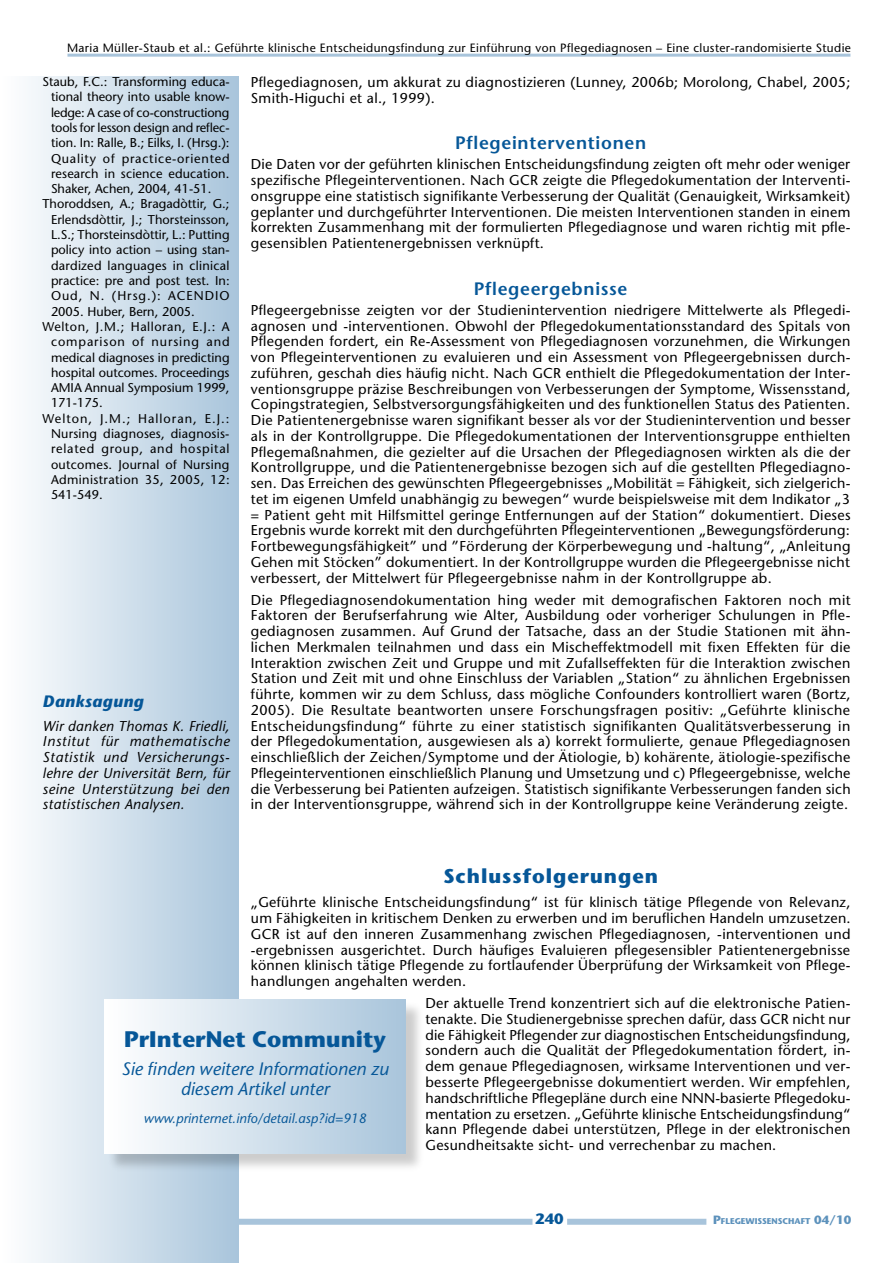
<style>
.page{position:relative;width:893px;height:1263px;background:#fff}
.page>*{position:absolute;margin:0;border:0;box-sizing:border-box;transform-origin:0 0}
.t1{font:700 22.5px "Stone Sans";letter-spacing:.005em;color:#065798}
.t2{font:700 19.95px "Stone Sans";letter-spacing:.05em;color:#065798}
.t3{font:italic 18px/20.2px "Stone Sans";letter-spacing:.005em;color:#065798;text-align:center}
.t4{font:600 18px "Stone Sans";letter-spacing:.04em;color:#065798}
.t5{font:italic 700 16.5px "Stone Sans";letter-spacing:.025em;color:#065798}
.t6{font:700 15px "Stone Sans";color:#065798}
.t7{font:14.25px/15.8px "Stone Sans";letter-spacing:.025em;color:#000;text-align:justify}
.t8{font:italic 14.25px/15.8px "Stone Sans";letter-spacing:.025em;color:#000;text-align:justify}
.t9{font:italic 13.5px "Stone Sans";letter-spacing:.005em;color:#065798}
.t10{font:12.75px "Stone Sans";color:#000}
.t11{font:12.75px "Stone Sans";letter-spacing:.02em;color:#000}
.t12{font:12.75px "Stone Sans";letter-spacing:.06em;color:#000}
.t13{font:12.75px "Stone Sans";letter-spacing:.04em;color:#000}
.t14{font:12.75px "Stone Sans";letter-spacing:.08em;color:#000}
.t15{font:12.75px "Stone Sans";letter-spacing:.025em;color:#000}
.t16{font:12.75px "Stone Sans";letter-spacing:.03em;color:#000}
.t17{font:12.75px "Stone Sans";letter-spacing:.07em;color:#000}
.t18{font:12.75px "Stone Sans";letter-spacing:.075em;color:#000}
.t19{font:12px "Stone Sans";letter-spacing:.03em;color:#000}
.t20{font:700 8.4px "Stone Sans";color:#5d92bc}
.s1{font-size:12px}
</style>
<div class="page">
<div style="left:225px;top:1219px;width:307px;height:6px;background:#a8c4db"></div>
<div style="left:567px;top:1219px;width:139px;height:6px;background:#a8c4db"></div>
<div style="left:0;top:76px;width:238px;height:1187px;background:linear-gradient(to right,#fff,#a9c5db)"></div>
<hr style="left:67px;top:54px;width:783px;height:3px;background:#a8c4db">
<div style="left:106px;top:1001px;width:320px;height:173px;background:#000;opacity:.2"></div>
<div style="left:105px;top:999px;width:300px;height:154px;background:linear-gradient(to right,#fff,#a9c5dc)"></div>
<p class="t19" style="left:67px;top:40px;width:785px">Maria Müller-Staub et al.: Geführte klinische Entscheidungsfindung zur Einführung von Pflegediagnosen – Eine cluster-randomisierte Studie</p>
<p class="t10" style="left:43px;top:74px;width:189px">Staub, F.C.: Transforming educa-</p>
<p class="t10" style="left:51px;top:89px;width:180px">tional theory into usable know-</p>
<p class="t10" style="left:51px;top:105px;width:180px">ledge: A case of co-constructiong</p>
<p class="t10" style="left:51px;top:120px;width:180px">tools for lesson design and reflec-</p>
<p class="t10" style="left:51px;top:135px;width:180px">tion. In: Ralle, B.; Eilks, I. (Hrsg.):</p>
<p class="t12" style="left:51px;top:151px;width:180px">Quality of practice-oriented</p>
<p class="t10" style="left:51px;top:166px;width:180px">research in science education.</p>
<p class="t10" style="left:51px;top:181px;width:162px">Shaker, Achen, 2004, 41-51.</p>
<p class="t10" style="left:43px;top:196px;width:189px">Thoroddsen, A.; Bragadòttir, G.;</p>
<p class="t10" style="left:51px;top:212px;width:180px">Erlendsdòttir, J.; Thorsteinsson,</p>
<p class="t10" style="left:51px;top:227px;width:180px">L.S.; Thorsteinsdòttir, L.: Putting</p>
<p class="t10" style="left:51px;top:242px;width:180px">policy into action – using stan-</p>
<p class="t11" style="left:51px;top:258px;width:180px">dardized languages in clinical</p>
<p class="t10" style="left:51px;top:273px;width:180px">practice: pre and post test. In:</p>
<p class="t18" style="left:51px;top:288px;width:180px">Oud, N. (Hrsg.): ACENDIO</p>
<p class="t10" style="left:51px;top:304px;width:145px">2005. Huber, Bern, 2005.</p>
<p class="t13" style="left:43px;top:319px;width:189px">Welton, J.M.; Halloran, E.J.: A</p>
<p class="t17" style="left:51px;top:334px;width:180px">comparison of nursing and</p>
<p class="t10" style="left:51px;top:349px;width:180px">medical diagnoses in predicting</p>
<p class="t10" style="left:51px;top:365px;width:180px">hospital outcomes. Proceedings</p>
<p class="t10" style="left:51px;top:380px;width:180px">AMIA Annual Symposium 1999,</p>
<p class="t10" style="left:51px;top:395px;width:53px">171-175.</p>
<p class="t14" style="left:43px;top:411px;width:189px">Welton, J.M.; Halloran, E.J.:</p>
<p class="t11" style="left:51px;top:426px;width:180px">Nursing diagnoses, diagnosis-</p>
<p class="t12" style="left:51px;top:441px;width:180px">related group, and hospital</p>
<p class="t15" style="left:51px;top:457px;width:180px">outcomes. Journal of Nursing</p>
<p class="t16" style="left:51px;top:472px;width:180px">Administration 35, 2005, 12:</p>
<p class="t10" style="left:51px;top:487px;width:53px">541-549.</p>
<p class="t5" style="left:43px;top:691px;width:103px">Danksagung</p>
<p class="t8" style="left:43px;top:718px;width:189px">Wir danken Thomas K. Friedli, Institut für mathematische Statistik und Versicherungs&shy;lehre der Universität Bern, für seine Unterstützung bei den statistischen Analysen.</p>
<p class="t7" style="left:251px;top:74px;width:601px">Pflegediagnosen, um akkurat zu diagnostizieren (Lunney, 2006b; Morolong, Chabel, 2005;<br>Smith-Higuchi et al., 1999).</p>
<p class="t4" style="left:455px;top:132px;width:192px">Pflegeinterventionen</p>
<p class="t7" style="left:251px;top:157px;width:601px">Die Daten vor der geführten klinischen Entscheidungsfindung zeigten oft mehr oder weniger spezifische Pflegeinterventionen. Nach GCR zeigte die Pflegedokumentation der Interventi&shy;onsgruppe eine statistisch signifikante Verbesserung der Qualität (Genauigkeit, Wirksamkeit) geplanter und durchgeführter Interventionen. Die meisten Interventionen standen in einem korrekten Zusammenhang mit der formulierten Pflegediagnose und waren richtig mit pfle&shy;gesensiblen Patientenergebnissen verknüpft.</p>
<p class="t4" style="left:474px;top:278px;width:155px">Pflegeergebnisse</p>
<p class="t7" style="left:251px;top:302px;width:601px">Pflegeergebnisse zeigten vor der Studienintervention niedrigere Mittelwerte als Pflegedi&shy;agnosen und -interventionen. Obwohl der Pflegedokumentationsstandard des Spitals von Pflegenden fordert, ein Re-Assessment von Pflegediagnosen vorzunehmen, die Wirkungen von Pflegeinterventionen zu evaluieren und ein Assessment von Pflegeergebnissen durch&shy;zuführen, geschah dies häufig nicht. Nach GCR enthielt die Pflegedokumentation der Inter&shy;ventionsgruppe präzise Beschreibungen von Verbesserungen der Symptome, Wissensstand, Copingstrategien, Selbstversorgungsfähigkeiten und des funktionellen Status des Patienten.<br>Die Patientenergebnisse waren signifikant besser als vor der Studienintervention und besser als in der Kontrollgruppe. Die Pflegedokumentationen der Interventionsgruppe enthielten Pflegemaßnahmen, die gezielter auf die Ursachen der Pflegediagnosen wirkten als die der Kontrollgruppe, und die Patientenergebnisse bezogen sich auf die gestellten Pflegediagno&shy;sen. Das Erreichen des gewünschten Pflegeergebnisses „Mobilität = Fähigkeit, sich zielgerich&shy;tet im eigenen Umfeld unabhängig zu bewegen“ wurde beispielsweise mit dem Indikator „3 = Patient geht mit Hilfsmittel geringe Entfernungen auf der Station“ dokumentiert. Dieses Ergebnis wurde korrekt mit den durchgeführten Pflegeinterventionen „Bewegungsförderung:<br>Fortbewegungsfähigkeit” und ”Förderung der Körperbewegung und -haltung“, „Anleitung Gehen mit Stöcken” dokumentiert. In der Kontrollgruppe wurden die Pflegeergebnisse nicht verbessert, der Mittelwert für Pflegeergebnisse nahm in der Kontrollgruppe ab.</p>
<p class="t7" style="left:251px;top:592px;width:601px">Die Pflegediagnosendokumentation hing weder mit demografischen Faktoren noch mit Faktoren der Berufserfahrung wie Alter, Ausbildung oder vorheriger Schulungen in Pfle&shy;gediagnosen zusammen. Auf Grund der Tatsache, dass an der Studie Stationen mit ähn&shy;lichen Merkmalen teilnahmen und dass ein Mischeffektmodell mit fixen Effekten für die Interaktion zwischen Zeit und Gruppe und mit Zufallseffekten für die Interaktion zwischen Station und Zeit mit und ohne Einschluss der Variablen „Station“ zu ähnlichen Ergebnissen führte, kommen wir zu dem Schluss, dass mögliche Confounders kontrolliert waren (Bortz, 2005). Die Resultate beantworten unsere Forschungsfragen positiv: „Geführte klinische Entscheidungsfindung“ führte zu einer statistisch signifikanten Qualitätsverbesserung in der Pflegedokumentation, ausgewiesen als a) korrekt formulierte, genaue Pflegediagnosen einschließlich der Zeichen/Symptome und der Ätiologie, b) kohärente, ätiologie-spezifische Pflegeinterventionen einschließlich Planung und Umsetzung und c) Pflegeergebnisse, welche die Verbesserung bei Patienten aufzeigen. Statistisch signifikante Verbesserungen fanden sich in der Interventionsgruppe, während sich in der Kontrollgruppe keine Veränderung zeigte.</p>
<h2 class="t2" style="left:443px;top:864px;width:216px">Schlussfolgerungen</h2>
<p class="t7" style="left:251px;top:894px;width:601px">„Geführte klinische Entscheidungsfindung“ ist für klinisch tätige Pflegende von Relevanz, um Fähigkeiten in kritischem Denken zu erwerben und im beruflichen Handeln umzusetzen.<br>GCR ist auf den inneren Zusammenhang zwischen Pflegediagnosen, -interventionen und -ergebnissen ausgerichtet. Durch häufiges Evaluieren pflegesensibler Patientenergebnisse können klinisch tätige Pflegende zu fortlaufender Überprüfung der Wirksamkeit von Pflege&shy;handlungen angehalten werden.</p>
<p class="t7" style="left:425px;top:995px;width:427px">Der aktuelle Trend konzentriert sich auf die elektronische Patien&shy;tenakte. Die Studienergebnisse sprechen dafür, dass GCR nicht nur die Fähigkeit Pflegender zur diagnostischen Entscheidungsfindung, sondern auch die Qualität der Pflegedokumentation fördert, in&shy;dem genaue Pflegediagnosen, wirksame Interventionen und ver&shy;besserte Pflegeergebnisse dokumentiert werden. Wir empfehlen, handschriftliche Pflegepläne durch eine NNN-basierte Pflegedoku&shy;mentation zu ersetzen. „Geführte klinische Entscheidungsfindung“ kann Pflegende dabei unterstützen, Pflege in der elektronischen Gesundheitsakte sicht- und verrechenbar zu machen.</p>
<h1 class="t1" style="left:124px;top:1025px;width:263px">PrInterNet Community</h1>
<p class="t3" style="left:121px;top:1058px;width:269px">Sie finden weitere Informationen zu diesem Artikel unter</p>
<p class="t9" style="left:144px;top:1110px;width:224px">www.printernet.info/detail.asp?id=918</p>
<p class="t6" style="left:535px;top:1210px;width:30px">240</p>
<p class="t20" style="left:713px;top:1216px;width:140px"><span class="s1">P</span>FLEGEWISSENSCHAFT <span class="s1">04/10</span></p>
</div>
